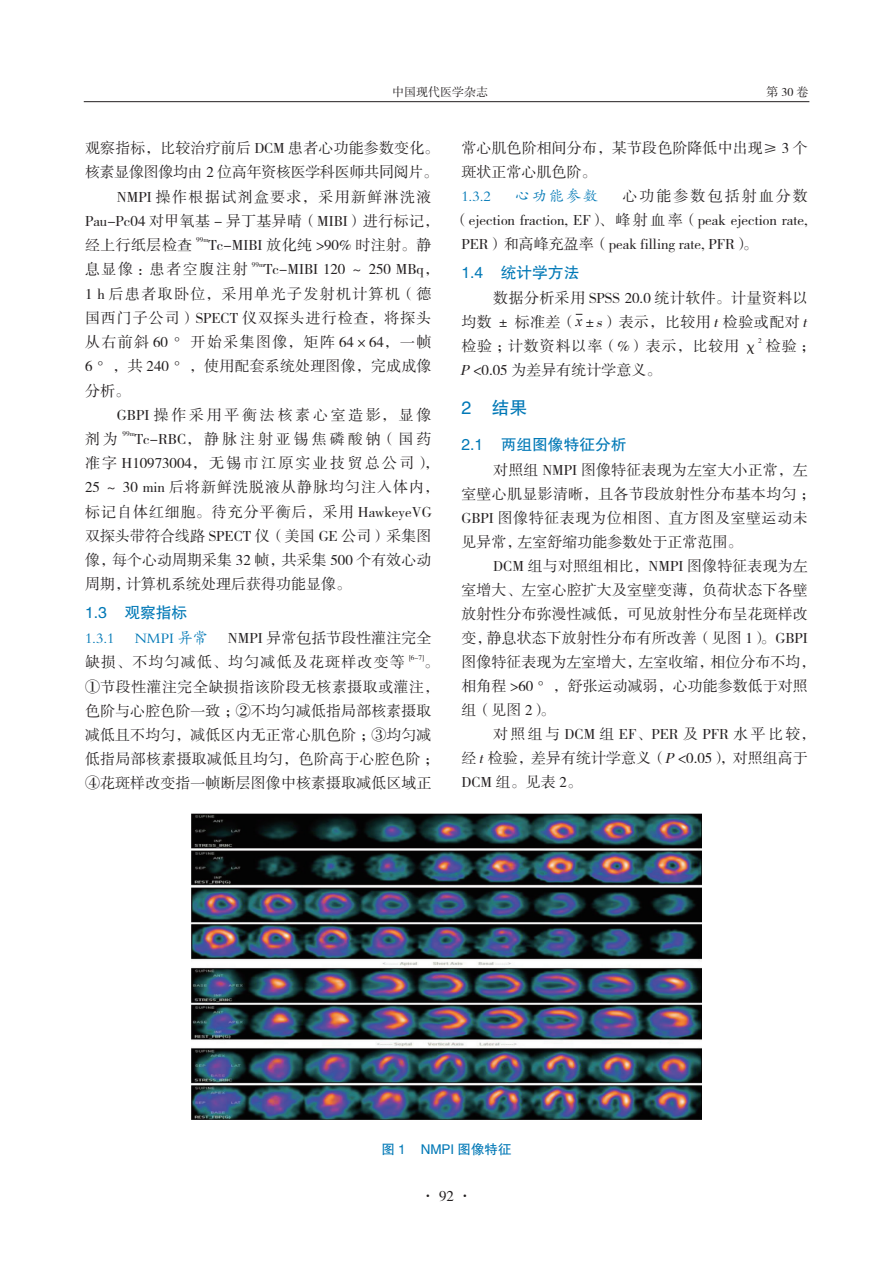
<style>
.page{position:relative;width:893px;height:1263px;background:#fff}
.page>*{position:absolute;margin:0;border:0;box-sizing:border-box;transform-origin:0 0}
._1标题{font:18px "FZHTK GBK1 0";color:#0078b6}
._2标题{font:15.75px "FZHTK GBK1 0";color:#0078b6}
.全文段路样式{font:15px/24px "FZSSK GBK1 0";letter-spacing:.005em;color:#231f20}
.全文段路样式-2{font:15px/24.3px "FZSSK GBK1 0";letter-spacing:.065em;color:#231f20}
.全文段路样式-3{font:15px/24px "FZSSK GBK1 0";letter-spacing:.035em;color:#231f20}
.全文段路样式-4{font:15px/24.2px "FZSSK GBK1 0";letter-spacing:-.02em;color:#231f20}
.全文段路样式-5{font:15px/24.2px "FZSSK GBK1 0";letter-spacing:.08em;color:#231f20}
.全文段路样式-6{font:15px/24.3px "FZSSK GBK1 0";letter-spacing:.025em;color:#231f20}
.全文段路样式-7{font:15px/24.3px "FZSSK GBK1 0";letter-spacing:.18em;color:#231f20}
.全文段路样式-8{font:15px "FZKTK GBK1 0";letter-spacing:.07em;color:#0078b6}
.全文段路样式-9{font:15px "FZSSK GBK1 0";letter-spacing:.135em;color:#231f20}
._4中文标题_1{font:13.5px "FZHTK GBK1 0";color:#0078b6}
.t1{font:12px "FZSSK GBK1 0";color:#231f20}
.全文段路样式-10{font:7.2px "FZSSK GBK1 0";color:#231f20}
.s1{font-family:"Times New Roman";font-style:italic}
.s2{font-style:italic}
</style>
<div class="page">
<hr style="left:84px;top:101px;width:725px;height:1px;background:#231f20">
<img style="left:191px;top:813px;width:511px;height:306px">
<p class="t1" style="left:392px;top:85px;width:97px">中国现代医学杂志</p>
<p class="t1" style="left:766px;top:85px;width:43px">第30卷</p>
<p class="全文段路样式-4" style="left:85px;top:137px;width:356px">观察指标，比较治疗前后 DCM 患者心功能参数变化。核素显像图像均由 2 位高年资核医学科医师共同阅片。</p>
<p class="全文段路样式" style="left:85px;top:185px;width:356px;text-indent:32px">NMPI 操作根据试剂盒要求，采用新鲜淋洗液<br>Pau-Pc04 对甲氧基 - 异丁基异晴（MIBI）进行标记，经上行纸层检查</p>
<p class="全文段路样式-10" style="left:196px;top:236px;width:14px">99m</p>
<p class="全文段路样式-6" style="left:85px;top:234px;width:348px;text-indent:124px">Tc-MIBI 放化纯 &gt;90% 时注射。静息显像：患者空腹注射</p>
<p class="全文段路样式-10" style="left:252px;top:260px;width:14px">99m</p>
<p class="全文段路样式-2" style="left:85px;top:258px;width:356px;text-indent:179px">Tc-MIBI 120 ～ 250 MBq，<br>1 h 后患者取卧位，采用单光子发射机计算机（德国西门子公司）SPECT 仪双探头进行检查，将探头从右前斜 60 °开始采集图像，矩阵 64×64，一帧<br>6 °，共 240 °，使用配套系统处理图像，完成成像分析。</p>
<p class="全文段路样式-7" style="left:85px;top:403px;width:348px;text-indent:32px">GBPI 操作采用平衡法核素心室造影，显像剂为</p>
<p class="全文段路样式-10" style="left:122px;top:430px;width:14px">99m</p>
<p class="全文段路样式" style="left:85px;top:427px;width:356px;text-indent:50px">Tc-RBC，静脉注射亚锡焦磷酸钠（国药准字 H10973004，无锡市江原实业技贸总公司），<br>25 ～ 30 min 后将新鲜洗脱液从静脉均匀注入体内，标记自体红细胞。待充分平衡后，采用 HawkeyeVG双探头带符合线路 SPECT 仪（美国 GE 公司）采集图像，每个心动周期采集 32 帧，共采集 500 个有效心动周期，计算机系统处理后获得功能显像。</p>
<p class="_2标题" style="left:85px;top:604px;width:104px">1.3 观察指标</p>
<p class="全文段路样式-8" style="left:85px;top:630px;width:31px">1.3.1</p>
<p class="全文段路样式-8" style="left:135px;top:630px;width:74px">NMPI 异常</p>
<p class="全文段路样式-5" style="left:85px;top:627px;width:348px;text-indent:143px">NMPI 异常包括节段性灌注完全缺损、不均匀减低、均匀减低及花斑样改变等</p>
<p class="全文段路样式-10" style="left:409px;top:653px;width:17px">[6-7]</p>
<p class="全文段路样式" style="left:85px;top:651px;width:356px;text-indent:339px">。<br>①节段性灌注完全缺损指该阶段无核素摄取或灌注，色阶与心腔色阶一致；②不均匀减低指局部核素摄取减低且不均匀，减低区内无正常心肌色阶；③均匀减低指局部核素摄取减低且均匀，色阶高于心腔色阶；<br>④花斑样改变指一帧断层图像中核素摄取减低区域正</p>
<p class="全文段路样式" style="left:461px;top:137px;width:348px">常心肌色阶相间分布，某节段色阶降低中出现≥ 3 个斑状正常心肌色阶。</p>
<p class="全文段路样式-8" style="left:461px;top:188px;width:31px">1.3.2</p>
<p class="全文段路样式-8" style="left:515px;top:188px;width:85px">心功能参数</p>
<p class="全文段路样式-9" style="left:622px;top:188px;width:187px">心功能参数包括射血分数</p>
<p class="全文段路样式" style="left:454px;top:209px;width:356px">（ejection fraction, EF）、峰射血率（peak ejection rate,</p>
<p class="全文段路样式" style="left:461px;top:233px;width:298px">PER）和高峰充盈率（peak filling rate, PFR）。</p>
<p class="_2标题" style="left:461px;top:264px;width:120px">1.4 统计学方法</p>
<p class="全文段路样式-3" style="left:461px;top:286px;width:351px;text-indent:32px">数据分析采用 SPSS 20.0 统计软件。计量资料以均数 ± 标准差（<span class="s1">x</span>±<span class="s2">s</span>）表示，比较用 <span class="s2">t</span>检验或配对 <span class="s2">t</span>检验；计数资料以率（%）表示，比较用 χ</p>
<p class="全文段路样式-10" style="left:758px;top:337px;width:5px">2</p>
<p class="全文段路样式" style="left:766px;top:334px;width:51px">检验；</p>
<p class="全文段路样式" style="left:460px;top:358px;width:203px"><span class="s2">P</span>&lt;0.05 为差异有统计学意义。</p>
<p class="_1标题" style="left:461px;top:398px;width:67px">2 结果</p>
<p class="_2标题" style="left:461px;top:436px;width:167px">2.1 两组图像特征分析</p>
<p class="全文段路样式" style="left:461px;top:458px;width:356px;text-indent:32px">对照组 NMPI 图像特征表现为左室大小正常，左室壁心肌显影清晰，且各节段放射性分布基本均匀；<br>GBPI 图像特征表现为位相图、直方图及室壁运动未见异常，左室舒缩功能参数处于正常范围。</p>
<p class="全文段路样式" style="left:461px;top:554px;width:356px;text-indent:32px">DCM 组与对照组相比，NMPI 图像特征表现为左室增大、左室心腔扩大及室壁变薄，负荷状态下各壁放射性分布弥漫性减低，可见放射性分布呈花斑样改变，静息状态下放射性分布有所改善（见图 1）。GBPI图像特征表现为左室增大，左室收缩，相位分布不均，相角程 &gt;60 °，舒张运动减弱，心功能参数低于对照组（见图 2）。</p>
<p class="全文段路样式" style="left:461px;top:723px;width:356px;text-indent:32px">对照组与 DCM 组 EF、PER 及 PFR 水平比较，经 <span class="s2">t</span>检验，差异有统计学意义（<span class="s2">P</span>&lt;0.05），对照组高于<br>DCM 组。见表 2。</p>
<p class="_4中文标题_1" style="left:381px;top:1142px;width:132px">图 1 NMPI 图像特征</p>
<p class="全文段路样式" style="left:420px;top:1184px;width:54px">· 92 ·</p>
</div>
